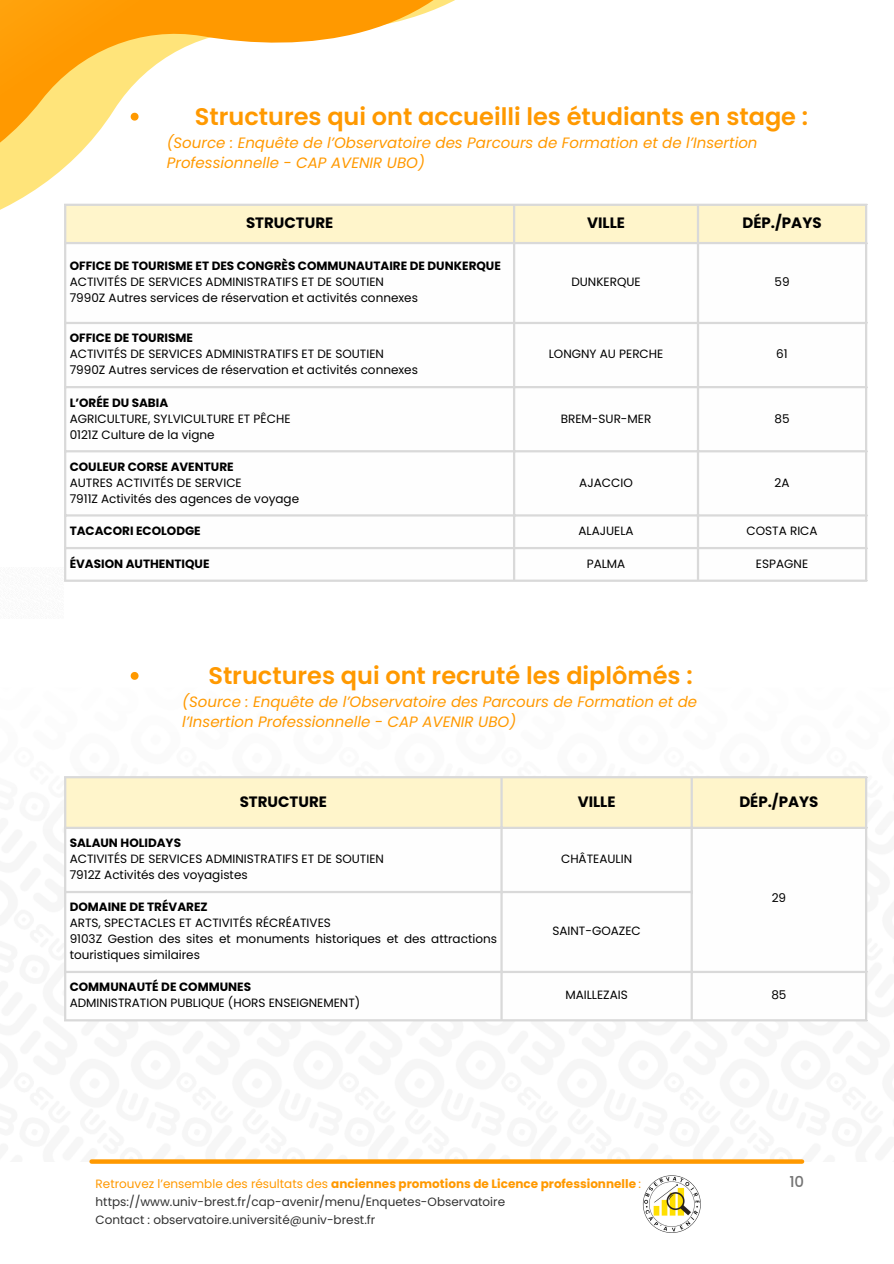
<style>
.page{position:relative;width:894px;height:1264px;background:#fff}
.page>*{position:absolute;margin:0;border:0;box-sizing:border-box;transform-origin:0 0}
.t1{font:600 24px "Poppins";color:#f90}
.t2{font:italic 15px/20.2px "Poppins";color:#f90}
.t3{font:700 15px "Poppins";color:#000}
.t4{font:500 15px "Poppins";color:#737373}
.t5{font:12px/16px "Poppins";color:#000}
.t6{font:700 12px "Poppins";color:#000}
.t7{font:12px "Poppins";color:#323232}
.t8{font:700 12px "Poppins";color:#f90}
.s1{font-weight:400}
</style>
<div class="page">
<svg style="left:0;top:0;width:552px;height:210px"></svg>
<svg style="left:92px;top:1159px;width:709px;height:4px;fill:#f90"></svg>
<div style="left:66px;top:206px;width:798px;height:36px;background:#fff5cb"></div>
<svg style="left:66px;top:244px;width:798px;height:335px"></svg>
<hr style="left:64px;top:206px;width:2px;height:373px;background:#d9d9d9">
<hr style="left:513px;top:206px;width:2px;height:373px;background:#d9d9d9">
<hr style="left:696px;top:206px;width:3px;height:373px;background:#d9d9d9">
<hr style="left:864px;top:206px;width:3px;height:373px;background:#d9d9d9">
<hr style="left:64px;top:204px;width:803px;height:2px;background:#d9d9d9">
<hr style="left:64px;top:242px;width:803px;height:2px;background:#d9d9d9">
<hr style="left:64px;top:322px;width:803px;height:2px;background:#d9d9d9">
<hr style="left:64px;top:386px;width:803px;height:2px;background:#d9d9d9">
<hr style="left:64px;top:450px;width:803px;height:2px;background:#d9d9d9">
<hr style="left:64px;top:514px;width:803px;height:2px;background:#d9d9d9">
<hr style="left:64px;top:547px;width:803px;height:2px;background:#d9d9d9">
<hr style="left:64px;top:579px;width:803px;height:3px;background:#d9d9d9">
<svg style="left:131px;top:113px;width:7px;height:8px"></svg>
<svg style="left:131px;top:672px;width:7px;height:7px"></svg>
<div style="left:66px;top:778px;width:798px;height:48px;background:#fff5cb"></div>
<hr style="left:64px;top:778px;width:2px;height:241px;background:#d9d9d9">
<hr style="left:500px;top:778px;width:2px;height:241px;background:#d9d9d9">
<hr style="left:690px;top:778px;width:2px;height:241px;background:#d9d9d9">
<hr style="left:864px;top:778px;width:3px;height:241px;background:#d9d9d9">
<hr style="left:64px;top:776px;width:803px;height:2px;background:#d9d9d9">
<hr style="left:64px;top:826px;width:803px;height:3px;background:#d9d9d9">
<hr style="left:64px;top:890px;width:628px;height:3px;background:#d9d9d9">
<hr style="left:64px;top:970px;width:803px;height:3px;background:#d9d9d9">
<hr style="left:64px;top:1019px;width:803px;height:2px;background:#d9d9d9">
<img style="left:642px;top:1175px;width:59px;height:58px">
<p class="t1" style="left:195px;top:100px;width:614px">Structures qui ont accueilli les étudiants en stage :</p>
<p class="t2" style="left:167px;top:132px;width:592px">(Source : Enquête de l’Observatoire des Parcours de Formation et de l’Insertion<br>Professionnelle - CAP AVENIR UBO)</p>
<p class="t3" style="left:246px;top:212px;width:89px">STRUCTURE</p>
<p class="t3" style="left:587px;top:212px;width:39px">VILLE</p>
<p class="t3" style="left:742px;top:212px;width:81px">DÉP./PAYS</p>
<h2 class="t6" style="left:70px;top:257px;width:432px">OFFICE DE TOURISME ET DES CONGRÈS COMMUNAUTAIRE DE DUNKERQUE</h2>
<p class="t5" style="left:70px;top:273px;width:316px">ACTIVITÉS DE SERVICES ADMINISTRATIFS ET DE SOUTIEN</p>
<p class="t5" style="left:70px;top:289px;width:349px">7990Z Autres services de réservation et activités connexes</p>
<p class="t5" style="left:571px;top:273px;width:71px">DUNKERQUE</p>
<p class="t5" style="left:774px;top:273px;width:17px">59</p>
<p class="t6" style="left:70px;top:330px;width:125px">OFFICE DE TOURISME</p>
<p class="t5" style="left:70px;top:346px;width:316px">ACTIVITÉS DE SERVICES ADMINISTRATIFS ET DE SOUTIEN</p>
<p class="t5" style="left:70px;top:362px;width:349px">7990Z Autres services de réservation et activités connexes</p>
<p class="t6" style="left:70px;top:394px;width:100px">L’ORÉE DU SABIA</p>
<p class="t5" style="left:70px;top:410px;width:222px">AGRICULTURE, SYLVICULTURE ET PÊCHE</p>
<p class="t5" style="left:70px;top:426px;width:146px">0121Z Culture de la vigne</p>
<p class="t6" style="left:70px;top:458px;width:165px">COULEUR CORSE AVENTURE</p>
<p class="t5" style="left:70px;top:474px;width:173px">AUTRES ACTIVITÉS DE SERVICE</p>
<p class="t5" style="left:70px;top:490px;width:231px">7911Z Activités des agences de voyage</p>
<p class="t5" style="left:548px;top:346px;width:116px">LONGNY AU PERCHE</p>
<p class="t5" style="left:776px;top:346px;width:13px">61</p>
<p class="t5" style="left:560px;top:410px;width:92px">BREM-SUR-MER</p>
<p class="t5" style="left:774px;top:410px;width:17px">85</p>
<p class="t5" style="left:579px;top:474px;width:55px">AJACCIO</p>
<p class="t5" style="left:774px;top:474px;width:16px">2A</p>
<p class="t6" style="left:70px;top:522px;width:132px">TACACORI ECOLODGE</p>
<p class="t5" style="left:578px;top:522px;width:57px">ALAJUELA</p>
<p class="t5" style="left:746px;top:522px;width:73px">COSTA RICA</p>
<p class="t6" style="left:70px;top:555px;width:141px">ÉVASION AUTHENTIQUE</p>
<p class="t5" style="left:586px;top:555px;width:40px">PALMA</p>
<p class="t5" style="left:755px;top:555px;width:54px">ESPAGNE</p>
<p class="t1" style="left:208px;top:659px;width:485px">Structures qui ont recruté les diplômés :</p>
<p class="t2" style="left:182px;top:691px;width:516px">(Source : Enquête de l’Observatoire des Parcours de Formation et de l’Insertion Professionnelle - CAP AVENIR UBO)</p>
<p class="t3" style="left:240px;top:791px;width:89px">STRUCTURE</p>
<p class="t3" style="left:577px;top:791px;width:39px">VILLE</p>
<p class="t3" style="left:739px;top:791px;width:81px">DÉP./PAYS</p>
<h2 class="t6" style="left:70px;top:834px;width:113px">SALAUN HOLIDAYS</h2>
<p class="t5" style="left:70px;top:851px;width:316px">ACTIVITÉS DE SERVICES ADMINISTRATIFS ET DE SOUTIEN</p>
<p class="t5" style="left:70px;top:867px;width:179px">7912Z Activités des voyagistes</p>
<p class="t6" style="left:70px;top:897px;width:139px">DOMAINE DE TRÉVAREZ</p>
<p class="t5" style="left:70px;top:914px;width:262px">ARTS, SPECTACLES ET ACTIVITÉS RÉCRÉATIVES</p>
<p class="t5" style="left:70px;top:930px;width:428px">9103Z Gestion des sites et monuments historiques et des attractions touristiques similaires</p>
<p class="t6" style="left:70px;top:978px;width:183px">COMMUNAUTÉ DE COMMUNES</p>
<p class="t5" style="left:70px;top:995px;width:292px">ADMINISTRATION PUBLIQUE (HORS ENSEIGNEMENT)</p>
<p class="t5" style="left:561px;top:851px;width:73px">CHÂTEAULIN</p>
<p class="t5" style="left:552px;top:922px;width:90px">SAINT-GOAZEC</p>
<p class="t5" style="left:771px;top:890px;width:16px">29</p>
<p class="t5" style="left:565px;top:987px;width:64px">MAILLEZAIS</p>
<p class="t5" style="left:771px;top:987px;width:17px">85</p>
<p class="t8" style="left:96px;top:1174px;width:547px"><span class="s1">Retrouvez l’ensemble des résultats des</span> anciennes promotions de Licence professionnelle <span class="s1">:</span></p>
<p class="t7" style="left:96px;top:1192px;width:411px">https://www.univ-brest.fr/cap-avenir/menu/Enquetes-Observatoire</p>
<p class="t7" style="left:96px;top:1210px;width:281px">Contact : observatoire.université@univ-brest.fr</p>
<p class="t4" style="left:789px;top:1171px;width:16px">10</p>
</div>
